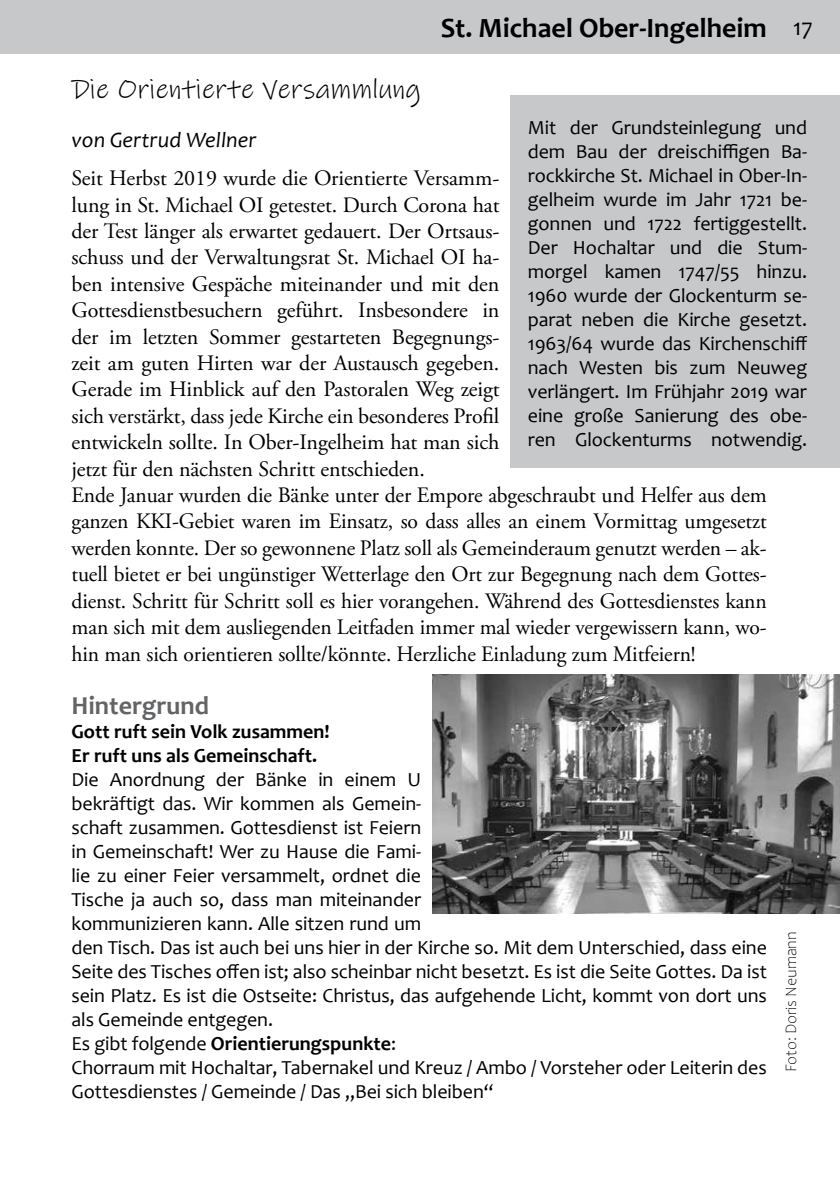
<style>
.page{position:relative;width:840px;height:1191px;background:#fff}
.page>*{position:absolute;margin:0;border:0;box-sizing:border-box;transform-origin:0 0}
.t1{font:28px "Ink Free";letter-spacing:.005em;color:#000}
.t2{font:700 28px "Candara";color:#000}
.t3{font:700 26px "Candara";color:#636466}
.t4{font:24px "Candara";color:#000}
.t5{font:22px/26.4px "Adobe Garamond Pro";letter-spacing:-.005em;color:#000}
.t6{font:italic 22px "Candara";letter-spacing:.005em;color:#000}
.t7{font:20px/24px "Candara";letter-spacing:-.005em;color:#000;text-align:justify}
.t8{font:700 20px/24px "Candara";color:#000}
.t9{font:300 16px "Candara";letter-spacing:-.005em;color:#000}
.s1{font-weight:700}
</style>
<div class="page">
<div style="left:0;top:0;width:839px;height:54px;background:#c7c8ca"></div>
<div style="left:510px;top:95px;width:329px;height:372px;background:#c7c8ca"></div>
<img style="left:432px;top:675px;width:407px;height:238px">
<p class="t2" style="left:440px;top:10px;width:327px">St. Michael Ober-Ingelheim</p>
<p class="t4" style="left:792px;top:12px;width:21px">17</p>
<p class="t1" style="left:71px;top:71px;width:350px">Die Orientierte Versammlung</p>
<p class="t6" style="left:71px;top:126px;width:186px">von Gertrud Wellner</p>
<p class="t5" style="left:71px;top:166px;width:696px">Seit Herbst 2019 wurde die Orientierte Versamm-<br>lung in St. Michael OI getestet. Durch Corona hat<br>der Test länger als erwartet gedauert. Der Ortsaus-<br>schuss und der Verwaltungsrat St. Michael OI ha-<br>ben intensive Gespäche miteinander und mit den<br>Gottesdienstbesuchern geführt. Insbesondere in<br>der im letzten Sommer gestarteten Begegnungs-<br>zeit am guten Hirten war der Austausch gegeben.<br>Gerade im Hinblick auf den Pastoralen Weg zeigt<br>sich verstärkt, dass jede Kirche ein besonderes Profil<br>entwickeln sollte. In Ober-Ingelheim hat man sich<br>jetzt für den nächsten Schritt entschieden.<br>Ende Januar wurden die Bänke unter der Empore abgeschraubt und Helfer aus dem ganzen KKI-Gebiet waren im Einsatz, so dass alles an einem Vormittag umgesetzt werden konnte. Der so gewonnene Platz soll als Gemeinderaum genutzt werden – ak&shy;tuell bietet er bei ungünstiger Wetterlage den Ort zur Begegnung nach dem Gottes&shy;dienst. Schritt für Schritt soll es hier vorangehen. Während des Gottesdienstes kann man sich mit dem ausliegenden Leitfaden immer mal wieder vergewissern kann, wo&shy;hin man sich orientieren sollte/könnte. Herzliche Einladung zum Mitfeiern!</p>
<p class="t7" style="left:527px;top:115px;width:280px">Mit der Grundsteinlegung und dem Bau der dreischiffigen Ba&shy;rockkirche St. Michael in Ober-In&shy;gelheim wurde im Jahr 1721 be&shy;gonnen und 1722 fertiggestellt.<br>Der Hochaltar und die Stum&shy;morgel kamen 1747/55 hinzu.<br>1960 wurde der Glockenturm se&shy;parat neben die Kirche gesetzt.<br>1963/64 wurde das Kirchenschiff nach Westen bis zum Neuweg verlängert. Im Frühjahr 2019 war eine große Sanierung des obe&shy;ren Glockenturms notwendig.</p>
<p class="t3" style="left:71px;top:689px;width:139px">Hintergrund</p>
<p class="t8" style="left:71px;top:719px;width:259px">Gott ruft sein Volk zusammen!<br>Er ruft uns als Gemeinschaft.</p>
<p class="t7" style="left:71px;top:767px;width:696px;text-align:left">Die Anordnung der Bänke in einem U<br>bekräftigt das. Wir kommen als Gemein-<br>schaft zusammen. Gottesdienst ist Feiern<br>in Gemeinschaft! Wer zu Hause die Fami-<br>lie zu einer Feier versammelt, ordnet die<br>Tische ja auch so, dass man miteinander<br>kommunizieren kann. Alle sitzen rund um<br>den Tisch. Das ist auch bei uns hier in der Kirche so. Mit dem Unterschied, dass eine Seite des Tisches offen ist; also scheinbar nicht besetzt. Es ist die Seite Gottes. Da ist sein Platz. Es ist die Ostseite: Christus, das aufgehende Licht, kommt von dort uns als Gemeinde entgegen.<br>Es gibt folgende <span class="s1">Orientierungspunkte</span>:<br>Chorraum mit Hochaltar, Tabernakel und Kreuz / Ambo / Vorsteher oder Leiterin des Gottesdienstes / Gemeinde / Das „Bei sich bleiben“</p>
<p class="t9" style="left:781px;top:1072px;width:142px;rotate:-90deg">Foto: Doris Neumann</p>
</div>
